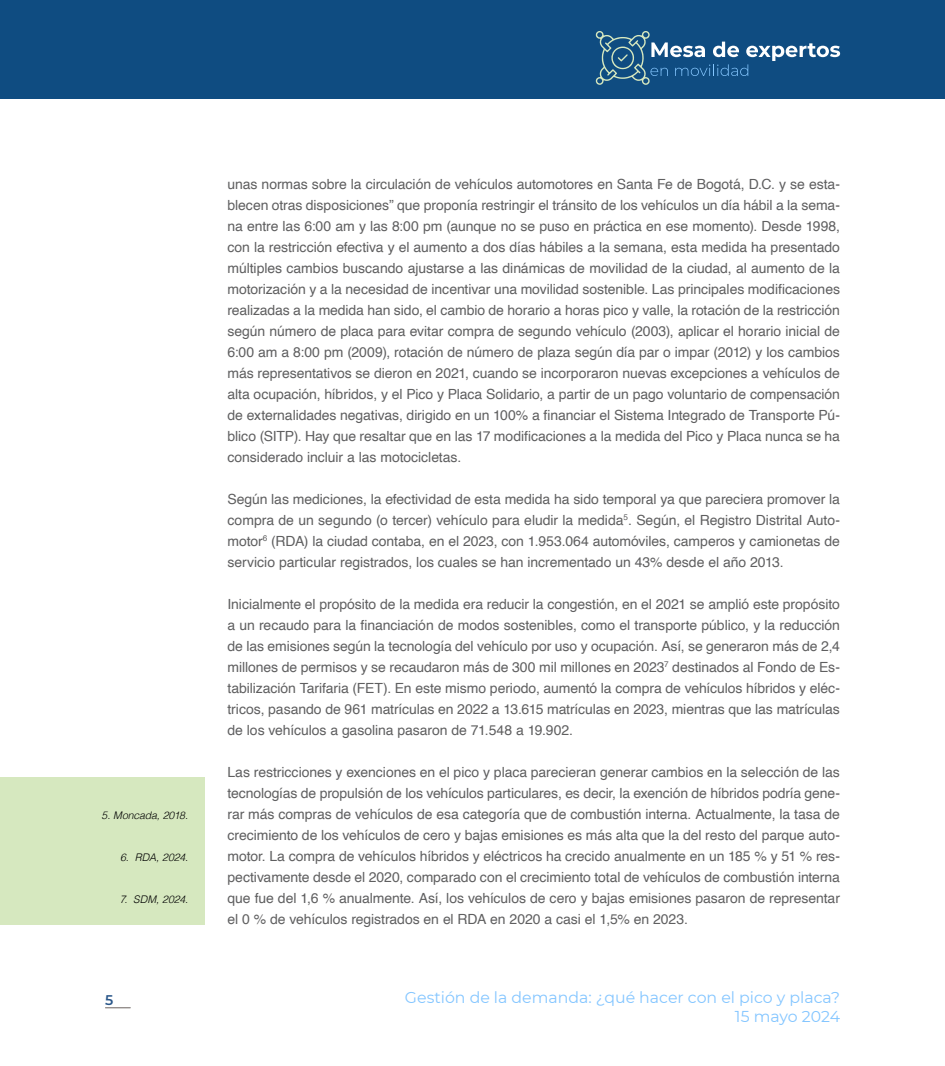
<style>
.page{position:relative;width:945px;height:1066px;background:#fff}
.page>*{position:absolute;margin:0;border:0;box-sizing:border-box;transform-origin:0 0}
.t1{font:15.75px/18.9px "Montserrat";color:#84c6ff;text-align:right}
.Párrafo_general{font:14px/21px "Helvetica";letter-spacing:-.005em;color:#5f5f60;text-align:justify}
.t2{font:600 14px "Montserrat";color:#295689}
.Párrafo_general-2{font:italic 300 10.5px "Helvetica";letter-spacing:-.005em;color:#000}
</style>
<div class="page">
<div style="left:0;top:0;width:945px;height:99px;background:#0f4c81"></div>
<svg style="left:105px;top:1007px;width:25px;height:1px"></svg>
<svg style="left:595px;top:31px;width:245px;height:54px"></svg>
<div style="left:0;top:777px;width:205px;height:147px;background:#d6e8bf"></div>
<p class="Párrafo_general-2" style="left:102px;top:806px;width:88px">5. Moncada, 2018.</p>
<p class="Párrafo_general-2" style="left:120px;top:848px;width:70px">6. RDA, 2024.</p>
<p class="Párrafo_general-2" style="left:120px;top:890px;width:70px">7. SDM, 2024.</p>
<p class="Párrafo_general" style="left:228px;top:174px;width:614px">unas normas sobre la circulación de vehículos automotores en Santa Fe de Bogotá, D.C. y se esta&shy;blecen otras disposiciones” que proponía restringir el tránsito de los vehículos un día hábil a la sema&shy;na entre las 6:00 am y las 8:00 pm (aunque no se puso en práctica en ese momento). Desde 1998, con la restricción efectiva y el aumento a dos días hábiles a la semana, esta medida ha presentado múltiples cambios buscando ajustarse a las dinámicas de movilidad de la ciudad, al aumento de la motorización y a la necesidad de incentivar una movilidad sostenible. Las principales modificaciones realizadas a la medida han sido, el cambio de horario a horas pico y valle, la rotación de la restricción según número de placa para evitar compra de segundo vehículo (2003), aplicar el horario inicial de 6:00 am a 8:00 pm (2009), rotación de número de plaza según día par o impar (2012) y los cambios más representativos se dieron en 2021, cuando se incorporaron nuevas excepciones a vehículos de alta ocupación, híbridos, y el Pico y Placa Solidario, a partir de un pago voluntario de compensación de externalidades negativas, dirigido en un 100% a financiar el Sistema Integrado de Transporte Pú&shy;blico (SITP). Hay que resaltar que en las 17 modificaciones a la medida del Pico y Placa nunca se ha considerado incluir a las motocicletas.</p>
<p class="Párrafo_general" style="left:228px;top:489px;width:614px">Según las mediciones, la efectividad de esta medida ha sido temporal ya que pareciera promover la compra de un segundo (o tercer) vehículo para eludir la medida<sup>5</sup>. Según, el Registro Distrital Auto&shy;motor<sup>6</sup> (RDA) la ciudad contaba, en el 2023, con 1.953.064 automóviles, camperos y camionetas de servicio particular registrados, los cuales se han incrementado un 43% desde el año 2013.</p>
<p class="Párrafo_general" style="left:228px;top:594px;width:614px">Inicialmente el propósito de la medida era reducir la congestión, en el 2021 se amplió este propósito a un recaudo para la financiación de modos sostenibles, como el transporte público, y la reducción de las emisiones según la tecnología del vehículo por uso y ocupación. Así, se generaron más de 2,4 millones de permisos y se recaudaron más de 300 mil millones en 2023<sup>7</sup> destinados al Fondo de Es&shy;tabilización Tarifaria (FET). En este mismo periodo, aumentó la compra de vehículos híbridos y eléc&shy;tricos, pasando de 961 matrículas en 2022 a 13.615 matrículas en 2023, mientras que las matrículas de los vehículos a gasolina pasaron de 71.548 a 19.902.</p>
<p class="Párrafo_general" style="left:228px;top:762px;width:614px">Las restricciones y exenciones en el pico y placa parecieran generar cambios en la selección de las tecnologías de propulsión de los vehículos particulares, es decir, la exención de híbridos podría gene&shy;rar más compras de vehículos de esa categoría que de combustión interna. Actualmente, la tasa de crecimiento de los vehículos de cero y bajas emisiones es más alta que la del resto del parque auto&shy;motor. La compra de vehículos híbridos y eléctricos ha crecido anualmente en un 185 % y 51 % res&shy;pectivamente desde el 2020, comparado con el crecimiento total de vehículos de combustión interna que fue del 1,6 % anualmente. Así, los vehículos de cero y bajas emisiones pasaron de representar el 0 % de vehículos registrados en el RDA en 2020 a casi el 1,5% en 2023.</p>
<p class="t2" style="left:105px;top:989px;width:10px">5</p>
<p class="t1" style="left:405px;top:987px;width:437px">Gestión de la demanda: ¿qué hacer con el pico y placa?<br>15 mayo 2024</p>
</div>
